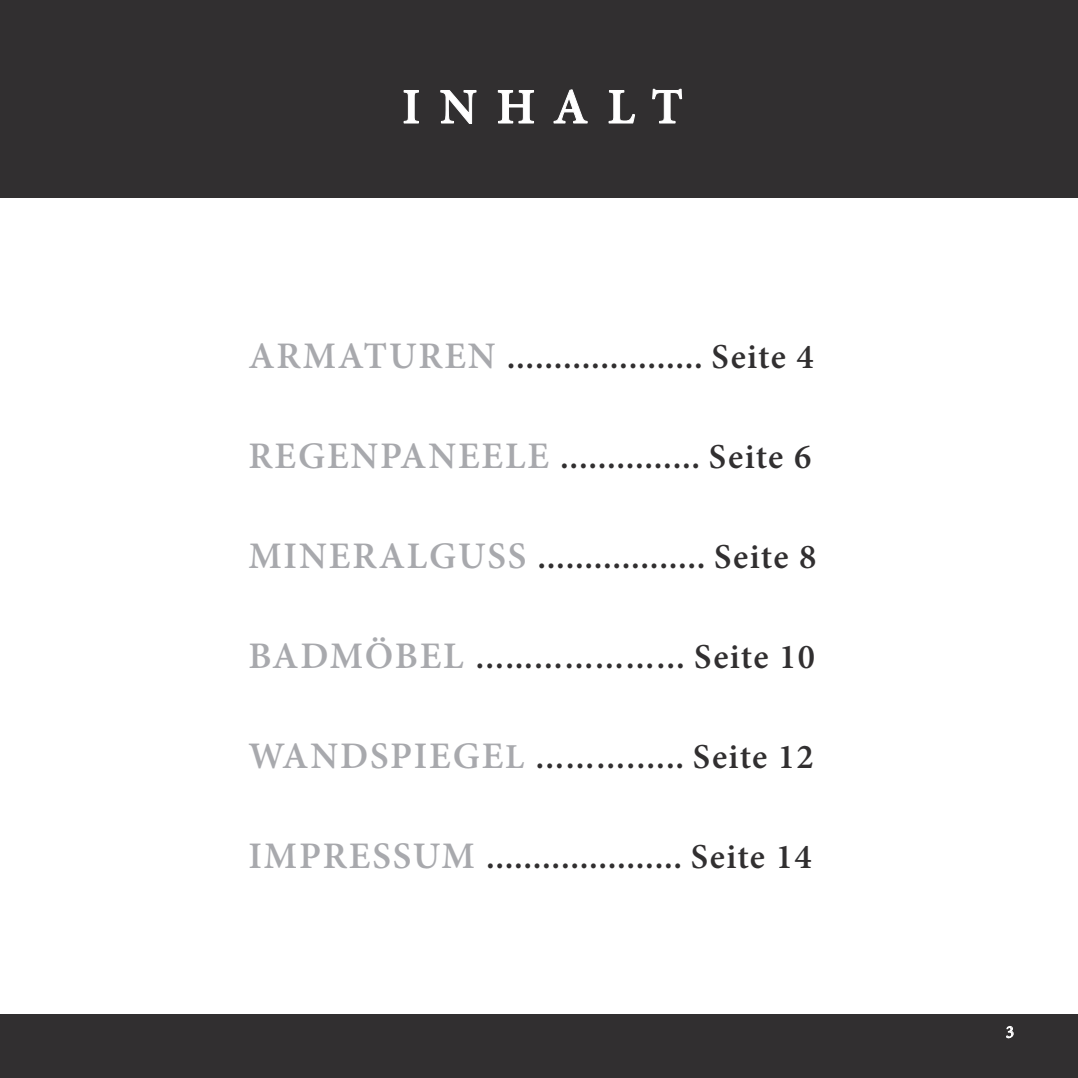
<style>
.page{position:relative;width:1078px;height:1078px;background:#fff}
.page>*{position:absolute;margin:0;border:0;box-sizing:border-box;transform-origin:0 0}
.t1{font:600 50px "Minion Pro";letter-spacing:.39em;color:#fff}
.t2{font:600 37.5px "Minion Pro";letter-spacing:.05em;color:#a8a9ad}
.t3{font:700 condensed 32.5px "Minion Pro";color:#312f30}
.t4{font:17.5px "Minion Pro";color:#fff}
.s1{font-weight:600;font-stretch:normal;font-size:37.5px;color:#a8a9ad}
.s2{font-weight:600;font-stretch:normal;font-size:35px}
.s3{font-size:35px}
.s4{font-weight:700;font-stretch:condensed;font-size:32.5px;color:#312f30}
.s5{font-size:35px;color:#312f30}
</style>
<div class="page">
<div style="left:0;top:0;width:1077px;height:198px;background:#312f30"></div>
<div style="left:0;top:1014px;width:1077px;height:63px;background:#312f30"></div>
<svg style="left:1006px;top:1026px;width:8px;height:12px"></svg>
<svg style="left:403px;top:90px;width:16px;height:34px"></svg>
<svg style="left:440px;top:90px;width:37px;height:34px"></svg>
<svg style="left:497px;top:90px;width:37px;height:34px"></svg>
<svg style="left:553px;top:89px;width:35px;height:35px"></svg>
<svg style="left:608px;top:90px;width:27px;height:34px"></svg>
<svg style="left:652px;top:88px;width:30px;height:36px"></svg>
<h1 class="t1" style="left:402px;top:72px;width:282px">INHALT</h1>
<p class="t3" style="left:248px;top:335px;width:566px"><span class="s1">ARMATUREN</span> ..................... <span class="s2">Seite 4</span></p>
<p class="t3" style="left:248px;top:435px;width:564px"><span class="s1">REGENPANEELE</span> ............... <span class="s2">Seite 6</span></p>
<p class="t3" style="left:248px;top:535px;width:569px"><span class="s1">MINERALGUSS</span> .................. <span class="s2">Seite 8</span></p>
<p class="t3" style="left:248px;top:635px;width:568px"><span class="s1">BADMÖBEL</span> …...…………… <span class="s2">Seite 10</span></p>
<p class="t2" style="left:248px;top:730px;width:566px">WANDSPIEGE<span class="s3">L</span> <span class="s4">……….…..</span> <span class="s5">Seite 12</span></p>
<p class="t3" style="left:248px;top:835px;width:564px"><span class="s1">IMPRESSUM</span> ..................... <span class="s2">Seite 14</span></p>
<p class="t4" style="left:1005px;top:1019px;width:10px">3</p>
</div>
